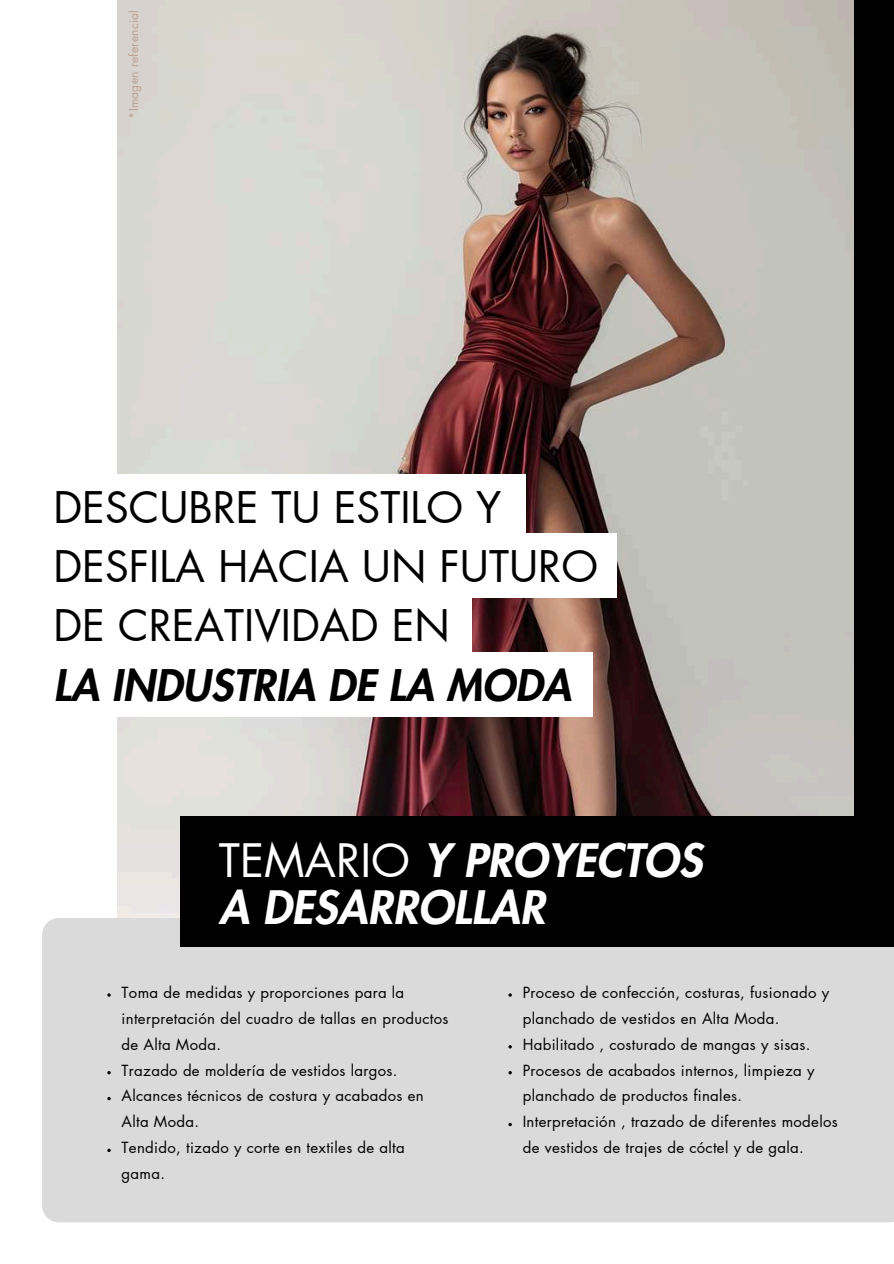
<style>
.page{position:relative;width:894px;height:1264px;background:#fff}
.page>*{position:absolute;margin:0;border:0;box-sizing:border-box;transform-origin:0 0}
.t1{font:italic 800 45px/47.2px "Futura LT Pro";color:#fff}
.t2{font:42.6px/59.4px "Futura LT Pro";color:#000}
.t3{font:italic 800 42.6px "Futura LT Pro";color:#000}
.t4{font:15px/25.8px "Futura LT Pro";letter-spacing:.02em;color:#000}
.t5{font:12px "Futura LT Pro";letter-spacing:.02em;color:#bda193}
.s1{font-weight:400;font-style:normal}
</style>
<div class="page">
<img style="left:118px;top:0;width:736px;height:918px">
<div style="left:42px;top:918px;width:851px;height:304px;background:#dadada"></div>
<div style="left:180px;top:816px;width:713px;height:130px;background:#000"></div>
<div style="left:21px;top:474px;width:504px;height:64px;background:#fff"></div>
<div style="left:21px;top:533px;width:595px;height:64px;background:#fff"></div>
<div style="left:21px;top:592px;width:450px;height:65px;background:#fff"></div>
<div style="left:21px;top:652px;width:572px;height:64px;background:#fff"></div>
<div style="left:854px;top:0;width:39px;height:936px;background:#000"></div>
<svg style="left:107px;top:993px;width:4px;height:3px"></svg>
<svg style="left:107px;top:1070px;width:4px;height:4px"></svg>
<svg style="left:107px;top:1096px;width:4px;height:4px"></svg>
<svg style="left:107px;top:1148px;width:4px;height:3px"></svg>
<svg style="left:508px;top:1070px;width:3px;height:4px"></svg>
<svg style="left:508px;top:1122px;width:3px;height:4px"></svg>
<p class="t5" style="left:128px;top:119px;width:110px;rotate:-90deg">*Imagen referencial</p>
<h2 class="t2" style="left:53px;top:479px;width:546px">DESCUBRE TU ESTILO Y<br>DESFILA HACIA UN FUTURO<br>DE CREATIVIDAD EN</h2>
<h2 class="t3" style="left:53px;top:665px;width:519px">LA INDUSTRIA DE LA MODA</h2>
<h1 class="t1" style="left:219px;top:838px;width:484px"><span class="s1">TEMARIO</span> Y PROYECTOS<br>A DESARROLLAR</h1>
<p class="t4" style="left:121px;top:980px;width:328px">Toma de medidas y proporciones para la interpretación del cuadro de tallas en productos de Alta Moda.<br>Trazado de moldería de vestidos largos.<br>Alcances técnicos de costura y acabados en<br>Alta Moda.<br>Tendido, tizado y corte en textiles de alta gama.</p>
<p class="t4" style="left:522px;top:980px;width:316px">Proceso de confección, costuras, fusionado y planchado de vestidos en Alta Moda.<br>Habilitado , costurado de mangas y sisas.<br>Procesos de acabados internos, limpieza y planchado de productos finales.<br>Interpretación , trazado de diferentes modelos de vestidos de trajes de cóctel y de gala.</p>
</div>
